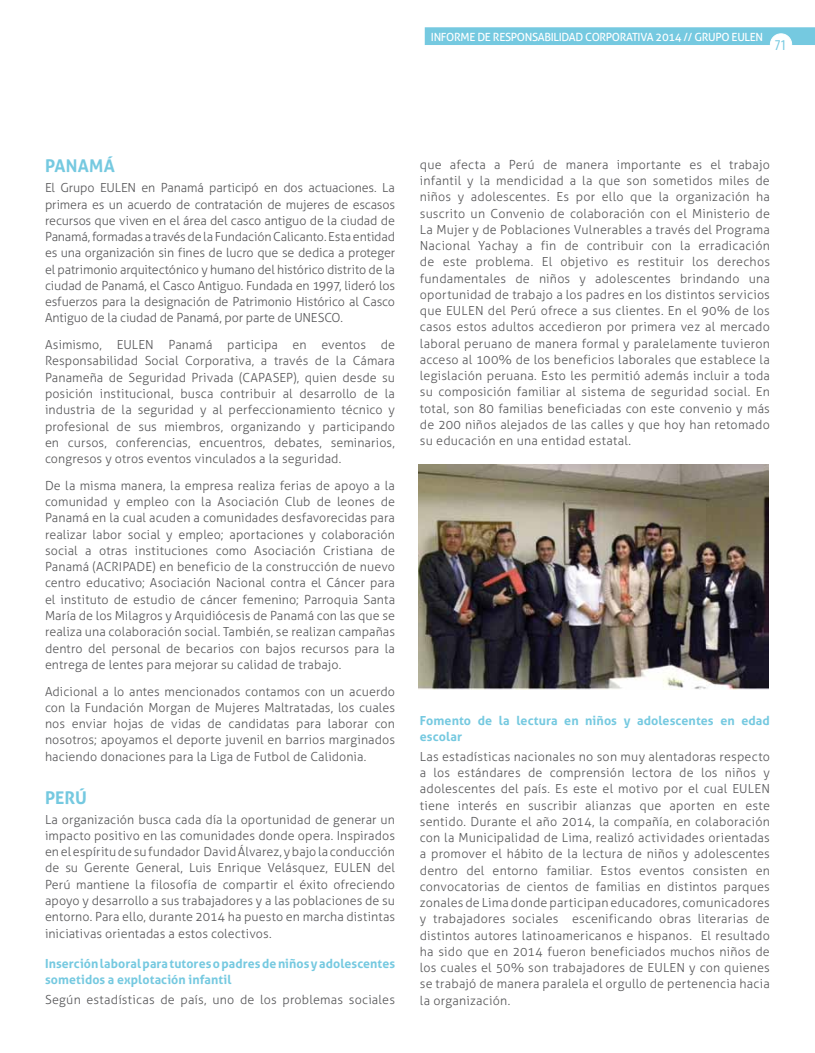
<style>
.page{position:relative;width:815px;height:1053px;background:#fff}
.page>*{position:absolute;margin:0;border:0;box-sizing:border-box;transform-origin:0 0}
.t1{font:700 17.5px "Aller";letter-spacing:.005em;color:#75c9e0}
.t2{font:condensed 15px "Myriad Pro";color:#75c9e0}
.t3{font:300 12.5px/16.2px "Aller";letter-spacing:.01em;color:#58585a;text-align:justify}
.t4{font:700 12.5px/16.2px "Aller";letter-spacing:.005em;color:#75c9e0}
.t5{font:11.25px "Aller";letter-spacing:-.03em;color:#fff}
</style>
<div class="page">
<div style="left:425px;top:27px;width:390px;height:18px;background:#75c9e0"></div>
<div style="left:770px;top:34px;width:22px;height:21px;background:#fff;border-radius:50%"></div>
<div style="left:770px;top:33px;width:22px;height:22px;border:1px solid #fff;border-radius:50%"></div>
<img style="left:418px;top:464px;width:351px;height:225px">
<p class="t5" style="left:431px;top:30px;width:135px">I NFORME DE RESPONSABI LIDAD</p>
<p class="t5" style="left:585px;top:30px;width:179px">CORPORATIVA 2014 // GRUPO EULEN</p>
<p class="t2" style="left:775px;top:36px;width:13px">71</p>
<h1 class="t1" style="left:45px;top:155px;width:71px">PANAMÁ</h1>
<p class="t3" style="left:45px;top:180px;width:352px">El Grupo EULEN en Panamá participó en dos actuaciones. La primera es un acuerdo de contratación de mujeres de escasos recursos que viven en el área del casco antiguo de la ciudad de Panamá, formadas a través de la Fundación Calicanto. Esta entidad es una organización sin fines de lucro que se dedica a proteger el patrimonio arquitectónico y humano del histórico distrito de la ciudad de Panamá, el Casco Antiguo. Fundada en 1997, lideró los esfuerzos para la designación de Patrimonio Histórico al Casco Antiguo de la ciudad de Panamá, por parte de UNESCO.</p>
<p class="t3" style="left:45px;top:336px;width:352px">Asimismo, EULEN Panamá participa en eventos de Responsabilidad Social Corporativa, a través de la Cámara Panameña de Seguridad Privada (CAPASEP), quien desde su posición institucional, busca contribuir al desarrollo de la industria de la seguridad y al perfeccionamiento técnico y profesional de sus miembros, organizando y participando en cursos, conferencias, encuentros, debates, seminarios, congresos y otros eventos vinculados a la seguridad.</p>
<p class="t3" style="left:45px;top:477px;width:352px">De la misma manera, la empresa realiza ferias de apoyo a la comunidad y empleo con la Asociación Club de leones de Panamá en la cual acuden a comunidades desfavorecidas para realizar labor social y empleo; aportaciones y colaboración social a otras instituciones como Asociación Cristiana de Panamá (ACRIPADE) en beneficio de la construcción de nuevo centro educativo; Asociación Nacional contra el Cáncer para el instituto de estudio de cáncer femenino; Parroquia Santa María de los Milagros y Arquidiócesis de Panamá con las que se realiza una colaboración social. También, se realizan campañas dentro del personal de becarios con bajos recursos para la entrega de lentes para mejorar su calidad de trabajo.</p>
<p class="t3" style="left:45px;top:683px;width:352px">Adicional a lo antes mencionados contamos con un acuerdo con la Fundación Morgan de Mujeres Maltratadas, los cuales nos enviar hojas de vidas de candidatas para laborar con nosotros; apoyamos el deporte juvenil en barrios marginados haciendo donaciones para la Liga de Futbol de Calidonia.</p>
<h1 class="t1" style="left:45px;top:786px;width:43px">PERÚ</h1>
<p class="t3" style="left:45px;top:811px;width:352px">La organización busca cada día la oportunidad de generar un impacto positivo en las comunidades donde opera. Inspirados en el espíritu de su fundador David Álvarez, y bajo la conducción de su Gerente General, Luis Enrique Velásquez, EULEN del Perú mantiene la filosofía de compartir el éxito ofreciendo apoyo y desarrollo a sus trabajadores y a las poblaciones de su entorno. Para ello, durante 2014 ha puesto en marcha distintas iniciativas orientadas a estos colectivos.</p>
<p class="t4" style="left:45px;top:955px;width:352px">Inserciónlaboralparatutoresopadresdeniñosyadolescentes sometidos a explotación infantil</p>
<p class="t3" style="left:45px;top:991px;width:351px">Según estadísticas de país, uno de los problemas sociales</p>
<p class="t3" style="left:420px;top:156px;width:352px">que afecta a Perú de manera importante es el trabajo infantil y la mendicidad a la que son sometidos miles de niños y adolescentes. Es por ello que la organización ha suscrito un Convenio de colaboración con el Ministerio de La Mujer y de Poblaciones Vulnerables a través del Programa Nacional Yachay a fin de contribuir con la erradicación de este problema. El objetivo es restituir los derechos fundamentales de niños y adolescentes brindando una oportunidad de trabajo a los padres en los distintos servicios que EULEN del Perú ofrece a sus clientes. En el 90% de los casos estos adultos accedieron por primera vez al mercado laboral peruano de manera formal y paralelamente tuvieron acceso al 100% de los beneficios laborales que establece la legislación peruana. Esto les permitió además incluir a toda su composición familiar al sistema de seguridad social. En total, son 80 familias beneficiadas con este convenio y más de 200 niños alejados de las calles y que hoy han retomado su educación en una entidad estatal.</p>
<p class="t4" style="left:420px;top:712px;width:352px">Fomento de la lectura en niños y adolescentes en edad escolar</p>
<p class="t3" style="left:420px;top:748px;width:352px">Las estadísticas nacionales no son muy alentadoras respecto a los estándares de comprensión lectora de los niños y adolescentes del país. Es este el motivo por el cual EULEN tiene interés en suscribir alianzas que aporten en este sentido. Durante el año 2014, la compañía, en colaboración con la Municipalidad de Lima, realizó actividades orientadas a promover el hábito de la lectura de niños y adolescentes dentro del entorno familiar. Estos eventos consisten en convocatorias de cientos de familias en distintos parques zonales de Lima donde participan educadores, comunicadores y trabajadores sociales escenificando obras literarias de distintos autores latinoamericanos e hispanos. El resultado ha sido que en 2014 fueron beneficiados muchos niños de los cuales el 50% son trabajadores de EULEN y con quienes se trabajó de manera paralela el orgullo de pertenencia hacia la organización.</p>
</div>
